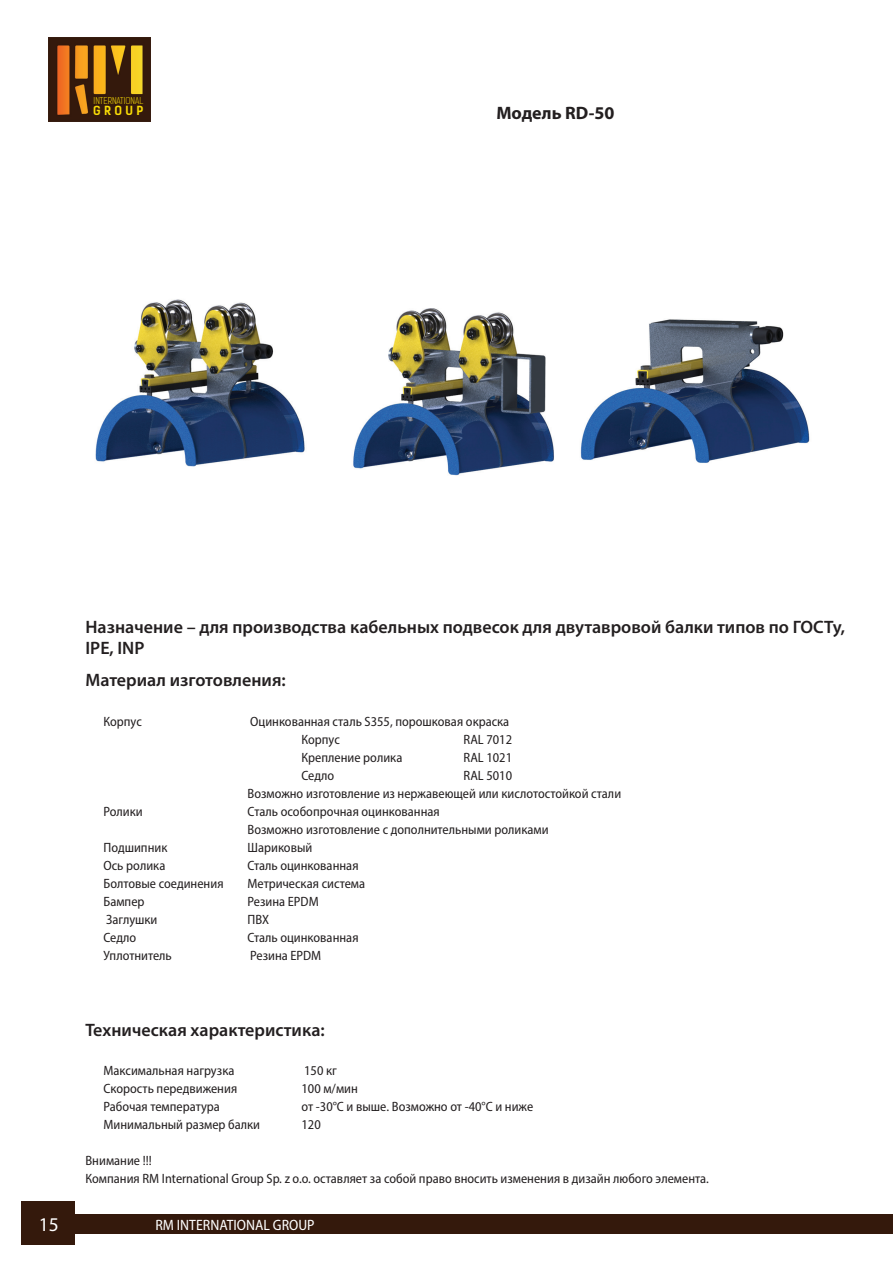
<style>
.page{position:relative;width:893px;height:1263px;background:#fff}
.page>*{position:absolute;margin:0;border:0;box-sizing:border-box;transform-origin:0 0}
.t1{font:19.5px "Myriad Pro";color:#fff}
.t2{font:600 18px/21.6px "Myriad Pro";color:#231f20}
.t3{font:700 18px "Myriad Pro";color:#231f20}
.t4{font:semi-condensed 15px "Myriad Pro";color:#fff}
.t5{font:semi-condensed 13.5px/18px "Myriad Pro";color:#231f20}
.t6{font:700 12px "Kelson Sans";letter-spacing:.28em;color:#fadd06}
.t7{font:300 9px "Kelson Sans";color:#fadd06}
</style>
<div class="page">
<div style="left:64px;top:1214px;width:829px;height:20px;background:#34190c"></div>
<img style="left:48px;top:38px;width:102px;height:83px">
<div style="left:22px;top:1202px;width:53px;height:43px;background:#34190c"></div>
<img style="left:95px;top:299px;width:210px;height:168px">
<img style="left:580px;top:319px;width:230px;height:144px">
<img style="left:353px;top:308px;width:201px;height:168px">
<p class="t7" style="left:94px;top:95px;width:51px">INTERNATIONAL</p>
<p class="t6" style="left:93px;top:103px;width:52px">GROUP</p>
<h2 class="t3" style="left:496px;top:101px;width:120px">Модель RD-50</h2>
<h2 class="t2" style="left:86px;top:615px;width:761px">Назначение – для производства кабельных подвесок для двутавровой балки типов по ГОСТу,<br>IPE, INP</h2>
<h2 class="t2" style="left:86px;top:669px;width:202px">Материал изготовления:</h2>
<p class="t5" style="left:104px;top:712px;width:40px">Корпус</p>
<p class="t5" style="left:302px;top:712px;width:209px;text-indent:-51px">Оцинкованная сталь S355, порошковая окраска<br>Корпус</p>
<p class="t5" style="left:464px;top:730px;width:50px">RAL 7012</p>
<p class="t5" style="left:302px;top:748px;width:102px">Крепление ролика</p>
<p class="t5" style="left:464px;top:748px;width:50px">RAL 1021</p>
<p class="t5" style="left:302px;top:766px;width:34px">Седло</p>
<p class="t5" style="left:248px;top:766px;width:375px;text-indent:216px">RAL 5010<br>Возможно изготовление из нержавеющей или кислотостойкой стали</p>
<p class="t5" style="left:104px;top:802px;width:41px">Ролики</p>
<p class="t5" style="left:248px;top:802px;width:303px">Cталь особопрочная оцинкованная<br>Возможно изготовление с дополнительными роликами</p>
<p class="t5" style="left:104px;top:838px;width:65px">Подшипник</p>
<p class="t5" style="left:248px;top:838px;width:66px">Шариковый</p>
<p class="t5" style="left:104px;top:856px;width:63px">Ось ролика</p>
<p class="t5" style="left:248px;top:856px;width:113px">Сталь оцинкованная</p>
<p class="t5" style="left:104px;top:874px;width:122px">Болтовые соединения</p>
<p class="t5" style="left:248px;top:874px;width:119px">Метрическая система</p>
<p class="t5" style="left:104px;top:892px;width:43px">Бампер</p>
<p class="t5" style="left:248px;top:892px;width:73px">Резина EPDM</p>
<p class="t5" style="left:106px;top:910px;width:53px">Заглушки</p>
<p class="t5" style="left:248px;top:910px;width:23px">ПВХ</p>
<p class="t5" style="left:104px;top:928px;width:34px">Седло</p>
<p class="t5" style="left:248px;top:928px;width:113px">Сталь оцинкованная</p>
<p class="t5" style="left:104px;top:946px;width:70px">Уплотнитель</p>
<p class="t5" style="left:250px;top:946px;width:73px">Резина EPDM</p>
<h2 class="t2" style="left:86px;top:1018px;width:241px">Техническая характеристика:</h2>
<p class="t5" style="left:104px;top:1061px;width:133px">Максимальная нагрузка</p>
<p class="t5" style="left:304px;top:1061px;width:34px">150 кг</p>
<p class="t5" style="left:104px;top:1079px;width:135px">Скорость передвижения</p>
<p class="t5" style="left:302px;top:1079px;width:58px">100 м/мин</p>
<p class="t5" style="left:104px;top:1097px;width:118px">Рабочая температура</p>
<p class="t5" style="left:302px;top:1097px;width:233px">от -30°С и выше. Возможно от -40°С и ниже</p>
<p class="t5" style="left:104px;top:1115px;width:158px">Минимальный размер балки</p>
<p class="t5" style="left:302px;top:1115px;width:21px">120</p>
<p class="t5" style="left:86px;top:1151px;width:625px">Внимание !!!<br>Компания RM International Group Sp. z o.o. оставляет за собой право вносить изменения в дизайн любого элемента.</p>
<h1 class="t1" style="left:39px;top:1212px;width:22px">15</h1>
<p class="t4" style="left:155px;top:1216px;width:161px">RM INTERNATIONAL GROUP</p>
</div>
